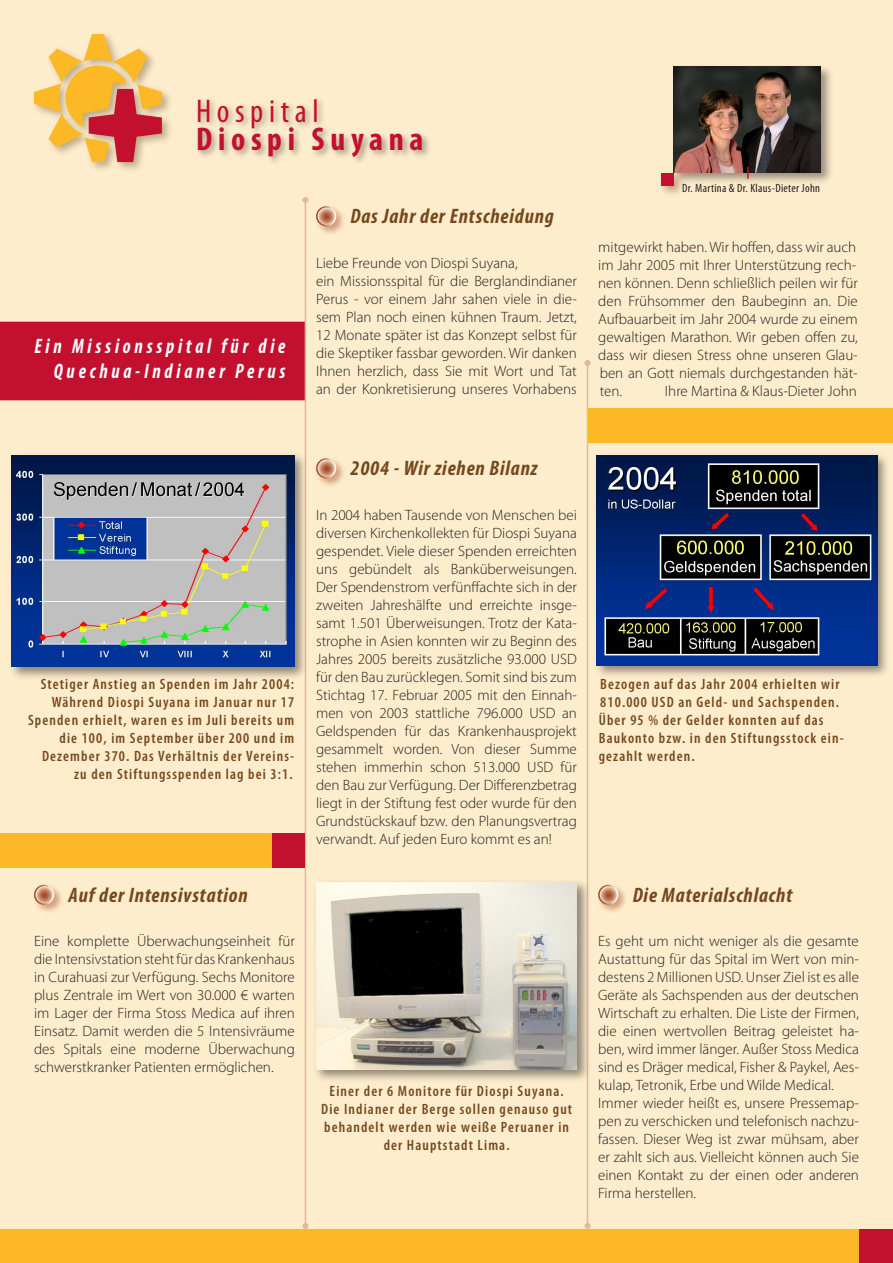
<style>
.page{position:relative;width:893px;height:1263px;background:#fff}
.page>*{position:absolute;margin:0;border:0;box-sizing:border-box;transform-origin:0 0}
.t1{font:700 condensed 33px "Myriad Pro";letter-spacing:.17em;color:#c3102f}
.t2{font:condensed 33px "Myriad Pro";letter-spacing:.17em;color:#c3102f}
.t3{font:italic 700 condensed 21px "Myriad Pro";letter-spacing:.04em;color:#75491e}
.t4{font:italic 700 condensed 21px/25.2px "Myriad Pro";letter-spacing:.2em;color:#fff;text-align:right;scale:.9 1}
.t5{font:300 15px/18px "Myriad Pro";color:#231f20;text-align:justify}
.t6{font:600 condensed 15px/18px "Myriad Pro";letter-spacing:.075em;color:#75491e;text-align:right}
.t7{font:condensed 12px "Myriad Pro";letter-spacing:.025em;color:#231f20}
</style>
<div class="page">
<div style="left:0;top:0;width:893px;height:1229px;background:#feedcc"></div>
<div style="left:314px;top:456px;width:33px;height:33px;background:#a44624;opacity:.47"></div>
<svg style="left:317px;top:459px;width:19px;height:19px"></svg>
<div style="left:316px;top:458px;width:20px;height:20px;border:2px solid #fff;border-radius:50%"></div>
<div style="left:32px;top:882px;width:33px;height:34px;background:#a44624;opacity:.47"></div>
<svg style="left:35px;top:885px;width:18px;height:19px"></svg>
<div style="left:34px;top:885px;width:20px;height:20px;border:2px solid #fff;border-radius:50%"></div>
<hr style="left:305px;top:200px;width:1px;height:1026px;background:#ddb8a2">
<svg style="left:302px;top:197px;width:6px;height:6px"></svg>
<svg style="left:302px;top:1223px;width:6px;height:6px"></svg>
<div style="left:314px;top:204px;width:33px;height:33px;background:#a44624;opacity:.47"></div>
<svg style="left:317px;top:207px;width:19px;height:19px"></svg>
<div style="left:316px;top:206px;width:20px;height:20px;border:2px solid #fff;border-radius:50%"></div>
<div style="left:670px;top:62px;width:165px;height:124px;background:#231f20;opacity:.45"></div>
<img style="left:674px;top:66px;width:147px;height:106px">
<div style="left:596px;top:882px;width:33px;height:34px;background:#a44624;opacity:.47"></div>
<svg style="left:599px;top:885px;width:19px;height:19px"></svg>
<div style="left:598px;top:885px;width:20px;height:20px;border:2px solid #fff;border-radius:50%"></div>
<hr style="left:587px;top:363px;width:1px;height:863px;background:#ddb8a2">
<svg style="left:584px;top:360px;width:6px;height:6px"></svg>
<svg style="left:584px;top:1223px;width:6px;height:6px"></svg>
<div style="left:592px;top:450px;width:300px;height:231px;background:#231f20;opacity:.5"></div>
<img style="left:597px;top:455px;width:280px;height:210px">
<div style="left:7px;top:450px;width:302px;height:232px;background:#231f20;opacity:.5"></div>
<img style="left:12px;top:455px;width:282px;height:212px">
<div style="left:312px;top:877px;width:280px;height:208px;background:#231f20;opacity:.5"></div>
<img style="left:316px;top:882px;width:261px;height:187px">
<div style="left:30px;top:30px;width:145px;height:145px;background:#574220;opacity:.39"></div>
<svg style="left:34px;top:34px;width:128px;height:128px;background:#edb274"></svg>
<div style="left:195px;top:96px;width:237px;height:71px;background:#231f20;opacity:.39"></div>
<div style="left:657px;top:169px;width:31px;height:31px;background:#75491e;opacity:.49"></div>
<div style="left:661px;top:173px;width:13px;height:12px;background:#c3102f"></div>
<svg style="left:747px;top:167px;width:2px;height:12px"></svg>
<div style="left:0;top:322px;width:305px;height:78px;background:#c3102f"></div>
<div style="left:588px;top:408px;width:305px;height:34px;background:#fcb825"></div>
<div style="left:0;top:833px;width:305px;height:34px;background:#fcb825"></div>
<div style="left:0;top:1229px;width:893px;height:34px;background:#fcb825"></div>
<div style="left:859px;top:1229px;width:34px;height:34px;background:#c3102f"></div>
<div style="left:272px;top:833px;width:33px;height:34px;background:#c3102f"></div>
<h1 class="t2" style="left:196px;top:93px;width:124px">Hospital</h1>
<h1 class="t1" style="left:196px;top:121px;width:229px">Diospi Suyana</h1>
<h2 class="t4" style="left:34px;top:334px;width:280px">Ein Missionsspital für die<br>Quechua-Indianer Perus</h2>
<h2 class="t3" style="left:351px;top:205px;width:205px">Das Jahr der Entscheidung</h2>
<p class="t5" style="left:316px;top:254px;width:262px;text-align:left">Liebe Freunde von Diospi Suyana,<br>ein Missionsspital für die Berglandindianer Perus - vor einem Jahr sahen viele in die&shy;sem Plan noch einen kühnen Traum. Jetzt, 12 Monate später ist das Konzept selbst für die Skeptiker fassbar geworden. Wir danken Ihnen herzlich, dass Sie mit Wort und Tat an der Konkretisierung unseres Vorhabens</p>
<p class="t7" style="left:682px;top:181px;width:139px">Dr. Martina &amp; Dr. Klaus-Dieter John</p>
<p class="t5" style="left:598px;top:238px;width:261px">mitgewirkt haben. Wir hoffen, dass wir auch im Jahr 2005 mit Ihrer Unterstützung rech&shy;nen können. Denn schließlich peilen wir für den Frühsommer den Baubeginn an. Die Aufbauarbeit im Jahr 2004 wurde zu einem gewaltigen Marathon. Wir geben offen zu, dass wir diesen Stress ohne unseren Glau&shy;ben an Gott niemals durchgestanden hät&shy;ten.</p>
<p class="t5" style="left:665px;top:382px;width:193px">Ihre Martina &amp; Klaus-Dieter John</p>
<p class="t6" style="left:28px;top:676px;width:268px">Stetiger Anstieg an Spenden im Jahr 2004:<br>Während Diospi Suyana im Januar nur 17<br>Spenden erhielt, waren es im Juli bereits um die 100, im September über 200 und im Dezember 370. Das Verhältnis der Vereins&shy;zu den Stiftungsspenden lag bei 3:1.</p>
<h2 class="t3" style="left:69px;top:884px;width:181px">Auf der Intensivstation</h2>
<p class="t5" style="left:34px;top:933px;width:262px">Eine komplette Überwachungseinheit für die Intensivstation steht für das Krankenhaus in Curahuasi zur Verfügung. Sechs Monitore plus Zentrale im Wert von 30.000 € warten im Lager der Firma Stoss Medica auf ihren Einsatz. Damit werden die 5 Intensivräume des Spitals eine moderne Überwachung schwerstkranker Patienten ermöglichen.</p>
<h2 class="t3" style="left:351px;top:457px;width:188px">2004 - Wir ziehen Bilanz</h2>
<p class="t5" style="left:316px;top:506px;width:262px">In 2004 haben Tausende von Menschen bei diversen Kirchenkollekten für Diospi Suyana gespendet. Viele dieser Spenden erreichten uns gebündelt als Banküberweisungen.<br>Der Spendenstrom verfünffachte sich in der zweiten Jahreshälfte und erreichte insge&shy;samt 1.501 Überweisungen. Trotz der Kata&shy;strophe in Asien konnten wir zu Beginn des Jahres 2005 bereits zusätzliche 93.000 USD für den Bau zurücklegen. Somit sind bis zum Stichtag 17. Februar 2005 mit den Einnah&shy;men von 2003 stattliche 796.000 USD an Geldspenden für das Krankenhausprojekt gesammelt worden. Von dieser Summe stehen immerhin schon 513.000 USD für den Bau zur Verfügung. Der Differenzbetrag liegt in der Stiftung fest oder wurde für den Grundstückskauf bzw. den Planungsvertrag verwandt. Auf jeden Euro kommt es an!</p>
<p class="t6" style="left:321px;top:1082px;width:253px;text-align:center">Einer der 6 Monitore für Diospi Suyana.<br>Die Indianer der Berge sollen genauso gut behandelt werden wie weiße Peruaner in der Hauptstadt Lima.</p>
<p class="t6" style="left:599px;top:675px;width:246px;text-align:left">Bezogen auf das Jahr 2004 erhielten wir 810.000 USD an Geld- und Sachspenden.<br>Über 95 % der Gelder konnten auf das Baukonto bzw. in den Stiftungsstock ein&shy;gezahlt werden.</p>
<h2 class="t3" style="left:633px;top:884px;width:161px">Die Materialschlacht</h2>
<p class="t5" style="left:598px;top:933px;width:262px;text-align:left">Es geht um nicht weniger als die gesamte Austattung für das Spital im Wert von min&shy;destens 2 Millionen USD. Unser Ziel ist es alle Geräte als Sachspenden aus der deutschen Wirtschaft zu erhalten. Die Liste der Firmen, die einen wertvollen Beitrag geleistet ha&shy;ben, wird immer länger. Außer Stoss Medica sind es Dräger medical, Fisher &amp; Paykel, Aes&shy;kulap, Tetronik, Erbe und Wilde Medical.<br>Immer wieder heißt es, unsere Pressemap&shy;pen zu verschicken und telefonisch nachzu&shy;fassen. Dieser Weg ist zwar mühsam, aber er zahlt sich aus. Vielleicht können auch Sie einen Kontakt zu der einen oder anderen Firma herstellen.</p>
</div>
